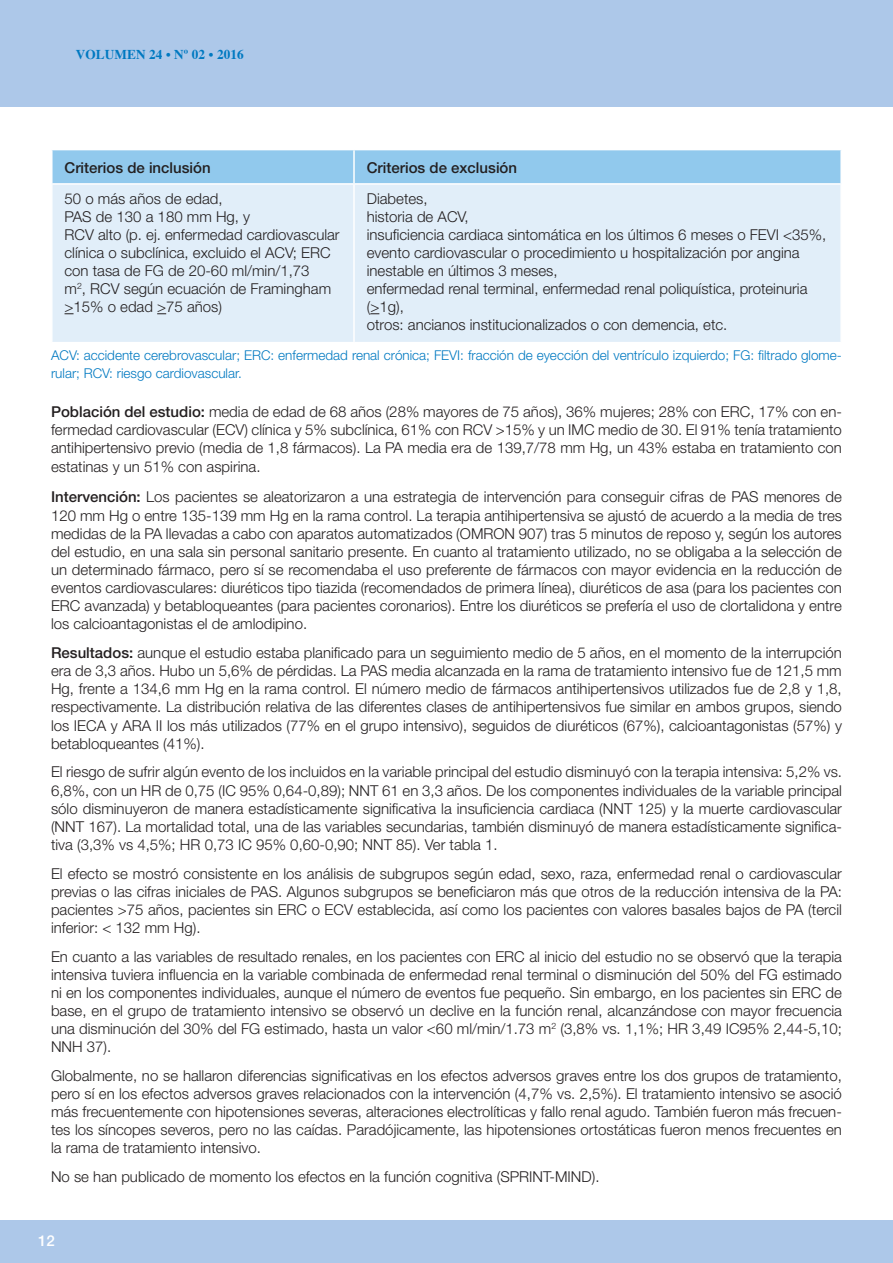
<style>
.page{position:relative;width:893px;height:1263px;background:#fff}
.page>*{position:absolute;margin:0;border:0;box-sizing:border-box;transform-origin:0 0}
.t1{font:300 15px/18.1px "Helvetica Neue";color:#231f20;text-align:justify}
.t2{font:500 15px "Helvetica Neue";color:#231f20}
.t3{font:500 15px "Helvetica Neue";color:#fff}
.t4{font:300 13.5px/18.1px "Helvetica Neue";color:#0079c1}
.t5{font:700 13.5px "Times";letter-spacing:.01em;color:#0079c1}
.s1{font-weight:500}
</style>
<div class="page">
<div style="left:0;top:0;width:893px;height:106px;background:#adc8e9"></div>
<div style="left:0;top:1220px;width:893px;height:43px;background:#adc8e9"></div>
<div style="left:53px;top:150px;width:787px;height:33px;background:#91c9ed"></div>
<div style="left:53px;top:185px;width:787px;height:157px;background:#e1eef9"></div>
<hr style="left:353px;top:150px;width:2px;height:33px;background:#fff">
<hr style="left:353px;top:185px;width:2px;height:157px;background:#fff">
<p class="t5" style="left:76px;top:42px;width:169px">VOLUMEN 24 • Nº 02 • 2016</p>
<p class="t2" style="left:65px;top:158px;width:148px">Criterios de inclusión</p>
<p class="t2" style="left:367px;top:159px;width:152px">Criterios de exclusión</p>
<p class="t1" style="left:65px;top:190px;width:277px;text-align:left">50 o más años de edad,<br>PAS de 130 a 180 mm Hg, y<br>RCV alto (p. ej. enfermedad cardiovascular clínica o subclínica, excluido el ACV; ERC con tasa de FG de 20-60 ml/min/1,73<br>m<sup>2</sup>, RCV según ecuación de Framingham &gt;15% o edad &gt;75 años)</p>
<p class="t1" style="left:367px;top:190px;width:461px;text-align:left">Diabetes,<br>historia de ACV,<br>insuficiencia cardiaca sintomática en los últimos 6 meses o FEVI &lt;35%, evento cardiovascular o procedimiento u hospitalización por angina inestable en últimos 3 meses,<br>enfermedad renal terminal, enfermedad renal poliquística, proteinuria (&gt;1g),<br>otros: ancianos institucionalizados o con demencia, etc.</p>
<p class="t4" style="left:51px;top:346px;width:792px">ACV: accidente cerebrovascular; ERC: enfermedad renal crónica; FEVI: fracción de eyección del ventrículo izquierdo; FG: filtrado glome&shy;rular; RCV: riesgo cardiovascular.</p>
<p class="t1" style="left:51px;top:402px;width:792px"><span class="s1">Población del estudio:</span> media de edad de 68 años (28% mayores de 75 años), 36% mujeres; 28% con ERC, 17% con en&shy;fermedad cardiovascular (ECV) clínica y 5% subclínica, 61% con RCV &gt;15% y un IMC medio de 30. El 91% tenía tratamiento antihipertensivo previo (media de 1,8 fármacos). La PA media era de 139,7/78 mm Hg, un 43% estaba en tratamiento con estatinas y un 51% con aspirina.</p>
<p class="t1" style="left:51px;top:488px;width:792px"><span class="s1">Intervención:</span> Los pacientes se aleatorizaron a una estrategia de intervención para conseguir cifras de PAS menores de 120 mm Hg o entre 135-139 mm Hg en la rama control. La terapia antihipertensiva se ajustó de acuerdo a la media de tres medidas de la PA llevadas a cabo con aparatos automatizados (OMRON 907) tras 5 minutos de reposo y, según los autores del estudio, en una sala sin personal sanitario presente. En cuanto al tratamiento utilizado, no se obligaba a la selección de un determinado fármaco, pero sí se recomendaba el uso preferente de fármacos con mayor evidencia en la reducción de eventos cardiovasculares: diuréticos tipo tiazida (recomendados de primera línea), diuréticos de asa (para los pacientes con ERC avanzada) y betabloqueantes (para pacientes coronarios). Entre los diuréticos se prefería el uso de clortalidona y entre los calcioantagonistas el de amlodipino.</p>
<p class="t1" style="left:51px;top:643px;width:792px"><span class="s1">Resultados:</span> aunque el estudio estaba planificado para un seguimiento medio de 5 años, en el momento de la interrupción era de 3,3 años. Hubo un 5,6% de pérdidas. La PAS media alcanzada en la rama de tratamiento intensivo fue de 121,5 mm Hg, frente a 134,6 mm Hg en la rama control. El número medio de fármacos antihipertensivos utilizados fue de 2,8 y 1,8, respectivamente. La distribución relativa de las diferentes clases de antihipertensivos fue similar en ambos grupos, siendo los IECA y ARA II los más utilizados (77% en el grupo intensivo), seguidos de diuréticos (67%), calcioantagonistas (57%) y betabloqueantes (41%).</p>
<p class="t1" style="left:51px;top:763px;width:792px">El riesgo de sufrir algún evento de los incluidos en la variable principal del estudio disminuyó con la terapia intensiva: 5,2% vs.<br>6,8%, con un HR de 0,75 (IC 95% 0,64-0,89); NNT 61 en 3,3 años. De los componentes individuales de la variable principal sólo disminuyeron de manera estadísticamente significativa la insuficiencia cardiaca (NNT 125) y la muerte cardiovascular (NNT 167). La mortalidad total, una de las variables secundarias, también disminuyó de manera estadísticamente significa&shy;tiva (3,3% vs 4,5%; HR 0,73 IC 95% 0,60-0,90; NNT 85). Ver tabla 1.</p>
<p class="t1" style="left:51px;top:864px;width:792px">El efecto se mostró consistente en los análisis de subgrupos según edad, sexo, raza, enfermedad renal o cardiovascular previas o las cifras iniciales de PAS. Algunos subgrupos se beneficiaron más que otros de la reducción intensiva de la PA: pacientes &gt;75 años, pacientes sin ERC o ECV establecida, así como los pacientes con valores basales bajos de PA (tercil inferior: &lt; 132 mm Hg).</p>
<p class="t1" style="left:51px;top:947px;width:792px">En cuanto a las variables de resultado renales, en los pacientes con ERC al inicio del estudio no se observó que la terapia intensiva tuviera influencia en la variable combinada de enfermedad renal terminal o disminución del 50% del FG estimado ni en los componentes individuales, aunque el número de eventos fue pequeño. Sin embargo, en los pacientes sin ERC de base, en el grupo de tratamiento intensivo se observó un declive en la función renal, alcanzándose con mayor frecuencia una disminución del 30% del FG estimado, hasta un valor &lt;60 ml/min/1.73 m<sup>2</sup> (3,8% vs. 1,1%; HR 3,49 IC95% 2,44-5,10; NNH 37).</p>
<p class="t1" style="left:51px;top:1066px;width:792px">Globalmente, no se hallaron diferencias significativas en los efectos adversos graves entre los dos grupos de tratamiento, pero sí en los efectos adversos graves relacionados con la intervención (4,7% vs. 2,5%). El tratamiento intensivo se asoció más frecuentemente con hipotensiones severas, alteraciones electrolíticas y fallo renal agudo. También fueron más frecuen&shy;tes los síncopes severos, pero no las caídas. Paradójicamente, las hipotensiones ortostáticas fueron menos frecuentes en la rama de tratamiento intensivo.</p>
<p class="t1" style="left:51px;top:1167px;width:550px">No se han publicado de momento los efectos en la función cognitiva (SPRINT-MIND).</p>
<p class="t3" style="left:38px;top:1231px;width:18px">12</p>
</div>
